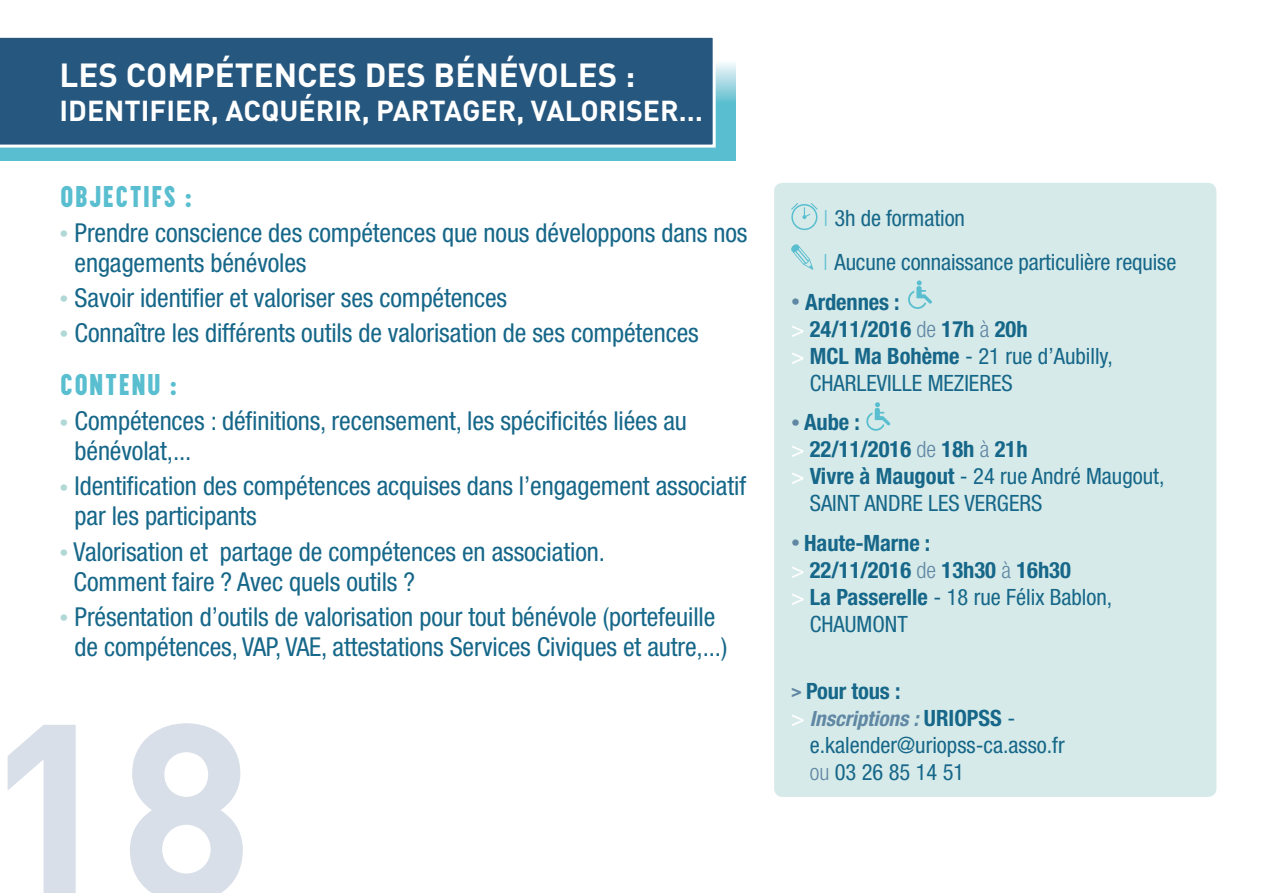
<style>
.page{position:relative;width:1276px;height:893px;background:#fff}
.page>*{position:absolute;margin:0;border:0;box-sizing:border-box;transform-origin:0 0}
.t1{font:700 247.5px "DIN";color:#d8dfe8}
.t2{font:700 33px "DIN";color:#fff}
.t3{font:30px "Prismatic 4 Base";color:#59becf}
.t4{font:700 28.5px "DIN";color:#fff}
.t5{font:condensed 26.1px/30px "Helvetica Neue";letter-spacing:-.005em;color:#166789}
.t6{font:condensed 22.5px/44.1px "Helvetica Neue";color:#166789}
.t7{font:700 condensed 22.5px "Helvetica Neue";color:#166789}
.t8{font:italic 700 condensed 21px "Helvetica Neue";color:#6087a3}
.s1{font-size:18px;color:#afd8d6}
.s2{font-family:"DIN";font-weight:300;font-stretch:normal;color:#59becf}
.s3{font-size:18px;color:#6087a3}
.s4{font-weight:500;color:#fff}
.s5{font-weight:300;color:#6087a3}
.s6{font-weight:700}
.s7{font-weight:500;font-style:normal;font-size:22.5px;color:#fff}
.s8{font-style:normal;font-size:22.5px;color:#166789}
.s9{font-weight:400;font-style:normal;font-size:22.5px;color:#166789}
</style>
<div class="page">
<svg style="left:0;top:63px;width:736px;height:97px;background:#5fc0d0"></svg>
<div style="left:0;top:37px;width:717px;height:112px;background:#26577f"></div>
<div style="left:774px;top:183px;width:442px;height:614px;background:#d6eae9;border-radius:9px"></div>
<div style="left:791px;top:204px;width:26px;height:26px;border:2px solid #59becf;border-radius:50%"></div>
<svg style="left:791px;top:203px;width:27px;height:16px"></svg>
<svg style="left:791px;top:244px;width:22px;height:26px"></svg>
<svg style="left:908px;top:280px;width:24px;height:29px"></svg>
<svg style="left:866px;top:402px;width:24px;height:29px"></svg>
<p class="t2" style="left:60px;top:53px;width:577px">LES COMPÉTENCES DES BÉNÉVOLES :</p>
<p class="t4" style="left:60px;top:92px;width:645px">IDENTIFIER, ACQUÉRIR, PARTAGER, VALORISER…</p>
<p class="t3" style="left:60px;top:181px;width:135px">OBJECTIFS :</p>
<p class="t5" style="left:75px;top:218px;width:674px;text-indent:-15px"><span class="s1">•</span> Prendre conscience des compétences que nous développons dans nos engagements bénévoles</p>
<p class="t5" style="left:60px;top:283px;width:449px"><span class="s1">•</span> Savoir identifier et valoriser ses compétences</p>
<p class="t5" style="left:60px;top:318px;width:641px"><span class="s1">•</span> Connaître les différents outils de valorisation de ses compétences</p>
<p class="t3" style="left:60px;top:369px;width:119px">CONTENU :</p>
<p class="t5" style="left:75px;top:406px;width:614px;text-indent:-15px"><span class="s1">•</span> Compétences : définitions, recensement, les spécificités liées au bénévolat,...</p>
<p class="t5" style="left:75px;top:471px;width:673px;text-indent:-15px"><span class="s1">•</span> Identification des compétences acquises dans l’engagement associatif par les participants</p>
<p class="t5" style="left:74px;top:536px;width:533px;text-indent:-14px"><span class="s1">•</span> Valorisation et partage de compétences en association.<br>Comment faire ? Avec quels outils ?</p>
<p class="t5" style="left:60px;top:601px;width:669px;text-align:center"><span class="s1">•</span> Présentation d’outils de valorisation pour tout bénévole (portefeuille de compétences, VAP, VAE, attestations Services Civiques et autre,...)</p>
<h1 class="t1" style="left:-18px;top:650px;width:273px">18</h1>
<p class="t6" style="left:822px;top:196px;width:355px"><span class="s2">I</span> 3h de formation<br><span class="s2">I</span> Aucune connaissance particulière requise</p>
<p class="t7" style="left:791px;top:288px;width:110px"><span class="s3">•</span> Ardennes :</p>
<p class="t7" style="left:791px;top:315px;width:238px"><span class="s4">&gt;</span> 24/11/2016 <span class="s5">de</span> 17h <span class="s5">à</span> 20h</p>
<p class="t6" style="left:791px;top:333px;width:323px"><span class="s4">&gt;</span> <span class="s6">MCL Ma Bohème</span> - 21 rue d’Aubilly,</p>
<p class="t6" style="left:810px;top:360px;width:204px">CHARLEVILLE MEZIERES</p>
<p class="t7" style="left:791px;top:409px;width:70px"><span class="s3">•</span> Aube :</p>
<p class="t7" style="left:791px;top:436px;width:238px"><span class="s4">&gt;</span> 22/11/2016 <span class="s5">de</span> 18h <span class="s5">à</span> 21h</p>
<p class="t6" style="left:791px;top:454px;width:375px"><span class="s4">&gt;</span> <span class="s6">Vivre à Maugout</span> - 24 rue André Maugout,</p>
<p class="t6" style="left:810px;top:481px;width:234px">SAINT ANDRE LES VERGERS</p>
<p class="t7" style="left:791px;top:529px;width:141px"><span class="s3">•</span> Haute-Marne :</p>
<p class="t7" style="left:791px;top:556px;width:281px"><span class="s4">&gt;</span> 22/11/2016 <span class="s5">de</span> 13h30 <span class="s5">à</span> 16h30</p>
<p class="t6" style="left:791px;top:575px;width:323px"><span class="s4">&gt;</span> <span class="s6">La Passerelle</span> - 18 rue Félix Bablon,</p>
<p class="t6" style="left:810px;top:602px;width:99px">CHAUMONT</p>
<p class="t7" style="left:791px;top:677px;width:111px"><span class="s3">&gt;</span> Pour tous :</p>
<p class="t8" style="left:791px;top:706px;width:226px"><span class="s7">&gt;</span> Inscriptions : <span class="s8">URIOPSS</span> <span class="s9">-</span></p>
<p class="t6" style="left:810px;top:731px;width:256px;line-height:27px">e.kalender@uriopss-ca.asso.fr <span class="s5">ou</span> 03 26 85 14 51</p>
</div>
